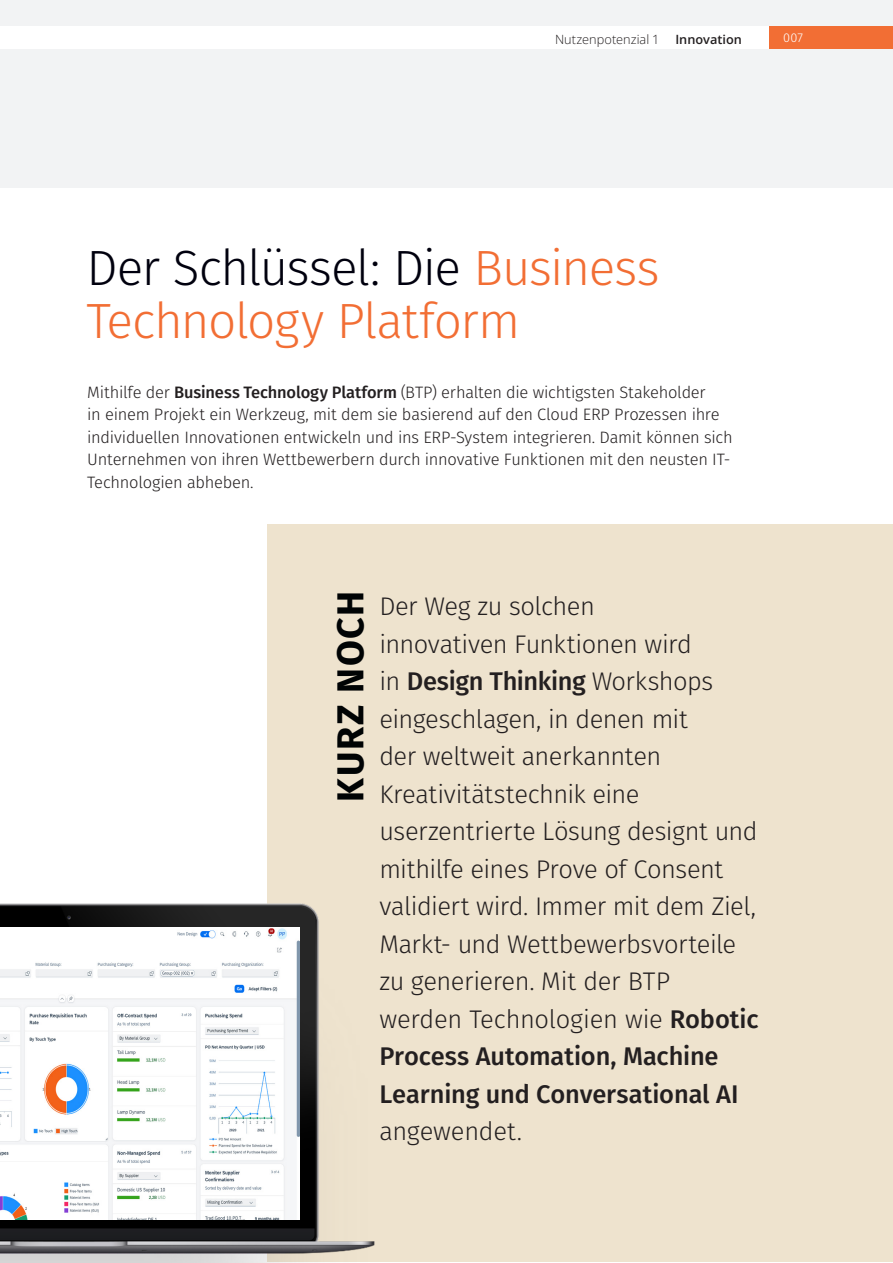
<style>
.page{position:relative;width:893px;height:1263px;background:#fff}
.page>*{position:absolute;margin:0;border:0;box-sizing:border-box;transform-origin:0 0}
.Headline_27_31_Left{font:300 49.5px/52.5px "Fira Sans";letter-spacing:-.03em;color:#f26e34}
.Headline_27_31_Left-2{font:700 37.5px "Fira Sans";letter-spacing:.04em;color:#000304}
.Headline_17_25_Left{font:300 25.5px/37.5px "Fira Sans";letter-spacing:-.02em;color:#231f20}
.Copy_Text_08_14_Full{font:300 16.5px/22.5px "Fira Sans";letter-spacing:-.015em;color:#231f20}
.Copy_Text_08_14_Righ{font:12.75px "Open Sans";letter-spacing:.005em;color:#231f20}
.t1{font:300 12.75px "Fira Sans";color:#fff}
.s1{font-weight:600}
.s2{color:#00000e}
.s3{font-weight:500}
</style>
<div class="page">
<div style="left:0;top:0;width:893px;height:188px;background:#f2f3f4"></div>
<div style="left:267px;top:524px;width:626px;height:737px;background:#eee3ce"></div>
<div style="left:769px;top:26px;width:124px;height:23px;background:#f26e34"></div>
<div style="left:0;top:26px;width:769px;height:23px;background:#fff"></div>
<img style="left:0;top:903px;width:375px;height:354px">
<img style="left:0;top:927px;width:300px;height:292px">
<p class="Copy_Text_08_14_Righ" style="left:555px;top:30px;width:189px">Nutzenpotenzial 1 <span class="s1">Innovation</span></p>
<p class="t1" style="left:783px;top:28px;width:21px">007</p>
<p class="Headline_27_31_Left" style="left:87px;top:241px;width:575px"><span class="s2">Der Schlüssel: Die</span> Business<br>Technology Platform</p>
<p class="Copy_Text_08_14_Full" style="left:87px;top:380px;width:647px">Mithilfe der <span class="s3">Business Technology Platform</span> (BTP) erhalten die wichtigsten Stakeholder<br>in einem Projekt ein Werkzeug, mit dem sie basierend auf den Cloud ERP Prozessen ihre individuellen Innovationen entwickeln und ins ERP-System integrieren. Damit können sich Unternehmen von ihren Wettbewerbern durch innovative Funktionen mit den neusten IT-Technologien abheben.</p>
<p class="Headline_27_31_Left-2" style="left:319px;top:801px;width:212px;rotate:-90deg">KURZ NOCH</p>
<p class="Headline_17_25_Left" style="left:379px;top:587px;width:381px">Der Weg zu solchen<br>innovativen Funktionen wird<br>in <span class="s3">Design Thinking</span> Workshops eingeschlagen, in denen mit<br>der weltweit anerkannten<br>Kreativitätstechnik eine userzentrierte Lösung designt und mithilfe eines Prove of Consent validiert wird. Immer mit dem Ziel,<br>Markt- und Wettbewerbsvorteile zu generieren. Mit der BTP werden Technologien wie <span class="s3">Robotic<br>Process Automation, Machine<br>Learning und Conversational AI </span>angewendet.</p>
</div>
